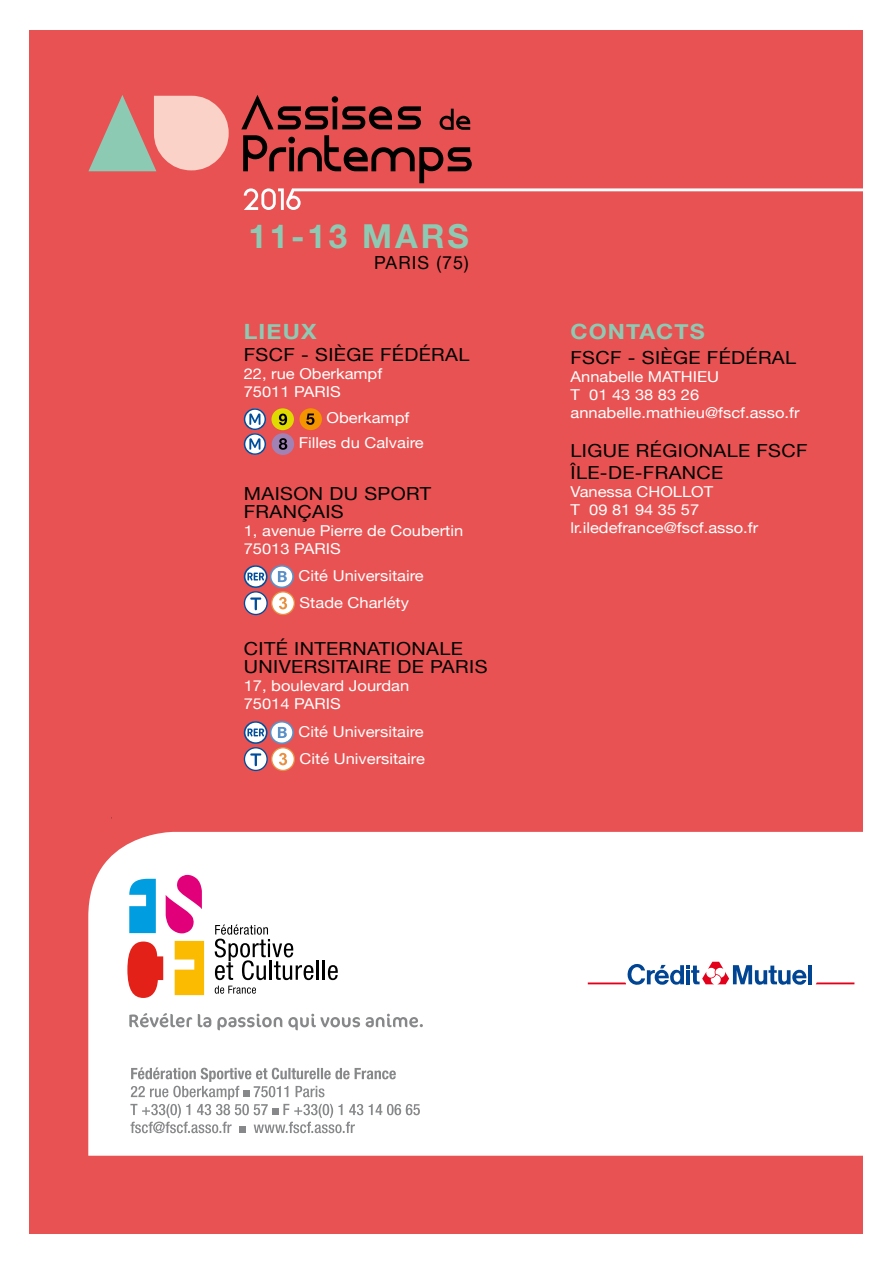
<style>
.page{position:relative;width:893px;height:1263px;background:#fff}
.page>*{position:absolute;margin:0;border:0;box-sizing:border-box;transform-origin:0 0}
.t1{font:700 33px "Helvetica Neue";letter-spacing:.09em;color:#8dcab4}
.titre___filet{font:700 21px "Helvetica Neue";letter-spacing:.05em;color:#8dcab4;scale:1.1 1}
.titre_2{font:18px/18px "Helvetica Neue";letter-spacing:.02em;color:#000;scale:1.1 1}
.titre_sans_filet{font:18px/21.6px "Helvetica Neue";letter-spacing:.02em;color:#000;scale:1.1 1}
.titre_2-2{font:18px "Helvetica Neue";letter-spacing:.02em;color:#000}
.texte_blanc{font:15px "Helvetica Neue";color:#fff;scale:1.1 1}
.texte_import{font:15px "Helvetica Neue";color:#fff;scale:1.1 1}
</style>
<div class="page">
<div style="left:30px;top:30px;width:833px;height:1203px;background:#e85252"></div>
<div style="left:88px;top:832px;width:775px;height:324px;background:#fff"></div>
<div style="left:271px;top:408px;width:23px;height:22px;background:#dfdb00;border-radius:50%"></div>
<svg style="left:279px;top:414px;width:8px;height:11px"></svg>
<div style="left:299px;top:408px;width:23px;height:22px;background:#f39400;border-radius:50%"></div>
<svg style="left:306px;top:413px;width:8px;height:12px"></svg>
<div style="left:272px;top:433px;width:22px;height:22px;background:#a281b5;border-radius:50%"></div>
<svg style="left:279px;top:438px;width:8px;height:12px"></svg>
<svg style="left:244px;top:408px;width:22px;height:47px"></svg>
<svg style="left:244px;top:565px;width:24px;height:23px"></svg>
<svg style="left:270px;top:565px;width:24px;height:23px"></svg>
<div style="left:271px;top:567px;width:21px;height:20px;background:#fff;border-radius:50%"></div>
<svg style="left:278px;top:571px;width:9px;height:11px"></svg>
<svg style="left:244px;top:592px;width:23px;height:22px"></svg>
<div style="left:244px;top:591px;width:24px;height:24px;border:1px solid #004b99;border-radius:50%"></div>
<svg style="left:250px;top:597px;width:11px;height:13px"></svg>
<svg style="left:272px;top:592px;width:22px;height:22px"></svg>
<div style="left:271px;top:591px;width:24px;height:24px;border:1px solid #e89040;border-radius:50%"></div>
<svg style="left:279px;top:597px;width:8px;height:12px"></svg>
<svg style="left:244px;top:721px;width:24px;height:23px"></svg>
<svg style="left:270px;top:721px;width:24px;height:23px"></svg>
<div style="left:271px;top:722px;width:21px;height:20px;background:#fff;border-radius:50%"></div>
<svg style="left:278px;top:727px;width:9px;height:11px"></svg>
<svg style="left:244px;top:748px;width:23px;height:22px"></svg>
<div style="left:244px;top:747px;width:24px;height:24px;border:1px solid #004b99;border-radius:50%"></div>
<svg style="left:250px;top:753px;width:11px;height:13px"></svg>
<svg style="left:272px;top:748px;width:22px;height:22px"></svg>
<div style="left:271px;top:747px;width:24px;height:24px;border:1px solid #e89040;border-radius:50%"></div>
<svg style="left:279px;top:753px;width:8px;height:12px"></svg>
<svg style="left:130px;top:1067px;width:290px;height:66px;background:#e5e5e6"></svg>
<div style="left:272px;top:1108px;width:7px;height:6px;background:#87888a"></div>
<div style="left:239px;top:1126px;width:7px;height:6px;background:#87888a"></div>
<svg style="left:129px;top:1013px;width:63px;height:14px"></svg>
<svg style="left:198px;top:1014px;width:13px;height:13px"></svg>
<svg style="left:217px;top:1014px;width:65px;height:16px"></svg>
<svg style="left:288px;top:1014px;width:72px;height:16px"></svg>
<svg style="left:366px;top:1014px;width:57px;height:13px"></svg>
<svg style="left:127px;top:941px;width:36px;height:57px;background:#e9534c"></svg>
<svg style="left:166px;top:875px;width:36px;height:58px;background:#ee6eb3"></svg>
<svg style="left:129px;top:879px;width:27px;height:54px"></svg>
<svg style="left:175px;top:941px;width:29px;height:54px;background:#fac31f"></svg>
<svg style="left:215px;top:986px;width:41px;height:8px"></svg>
<svg style="left:215px;top:924px;width:123px;height:56px;background:#c9c9c9"></svg>
<svg style="left:88px;top:95px;width:141px;height:76px"></svg>
<svg style="left:241px;top:95px;width:622px;height:115px"></svg>
<div style="left:588px;top:955px;width:266px;height:39px;background:#fff"></div>
<svg style="left:588px;top:962px;width:266px;height:23px"></svg>
<hr style="left:808px;top:965px;width:4px;height:19px;background:#004494">
<p class="t1" style="left:248px;top:210px;width:222px">11-13 MARS</p>
<p class="titre_2-2" style="left:374px;top:250px;width:96px">PARIS (75)</p>
<p class="titre___filet" style="left:244px;top:315px;width:68px">LIEUX</p>
<p class="titre_2" style="left:244px;top:346px;width:207px">FSCF - SIÈGE FÉDÉRAL</p>
<p class="texte_blanc" style="left:244px;top:363px;width:127px">22, rue Oberkampf</p>
<p class="texte_blanc" style="left:244px;top:381px;width:90px">75011 PARIS</p>
<p class="texte_blanc" style="left:327px;top:406px;width:77px">Oberkampf</p>
<p class="texte_blanc" style="left:299px;top:431px;width:115px">Filles du Calvaire</p>
<p class="titre_2" style="left:244px;top:485px;width:172px">MAISON DU SPORT<br>FRANÇAIS</p>
<p class="texte_blanc" style="left:244px;top:519px;width:201px">1, avenue Pierre de Coubertin</p>
<p class="texte_blanc" style="left:244px;top:537px;width:90px">75013 PARIS</p>
<p class="texte_blanc" style="left:299px;top:564px;width:115px">Cité Universitaire</p>
<p class="texte_blanc" style="left:300px;top:591px;width:101px">Stade Charléty</p>
<p class="titre_2" style="left:244px;top:641px;width:223px">CITÉ INTERNATIONALE<br>UNIVERSITAIRE DE PARIS</p>
<p class="texte_blanc" style="left:244px;top:675px;width:152px">17, boulevard Jourdan</p>
<p class="texte_blanc" style="left:244px;top:693px;width:90px">75014 PARIS</p>
<p class="texte_blanc" style="left:299px;top:720px;width:115px">Cité Universitaire</p>
<p class="texte_blanc" style="left:300px;top:747px;width:115px">Cité Universitaire</p>
<p class="titre___filet" style="left:570px;top:315px;width:124px">CONTACTS</p>
<p class="titre_sans_filet" style="left:570px;top:348px;width:207px">FSCF - SIÈGE FÉDÉRAL</p>
<p class="texte_import" style="left:570px;top:366px;width:137px">Annabelle MATHIEU</p>
<p class="texte_blanc" style="left:570px;top:384px;width:119px">T 01 43 38 83 26</p>
<p class="texte_blanc" style="left:570px;top:402px;width:210px">annabelle.mathieu@fscf.asso.fr</p>
<p class="titre_sans_filet" style="left:570px;top:441px;width:217px">LIGUE RÉGIONALE FSCF<br>ÎLE-DE-FRANCE</p>
<p class="texte_blanc" style="left:570px;top:481px;width:131px">Vanessa CHOLLOT</p>
<p class="texte_blanc" style="left:570px;top:499px;width:119px">T 09 81 94 35 57</p>
<p class="texte_blanc" style="left:570px;top:517px;width:172px">lr.iledefrance@fscf.asso.fr</p>
</div>
